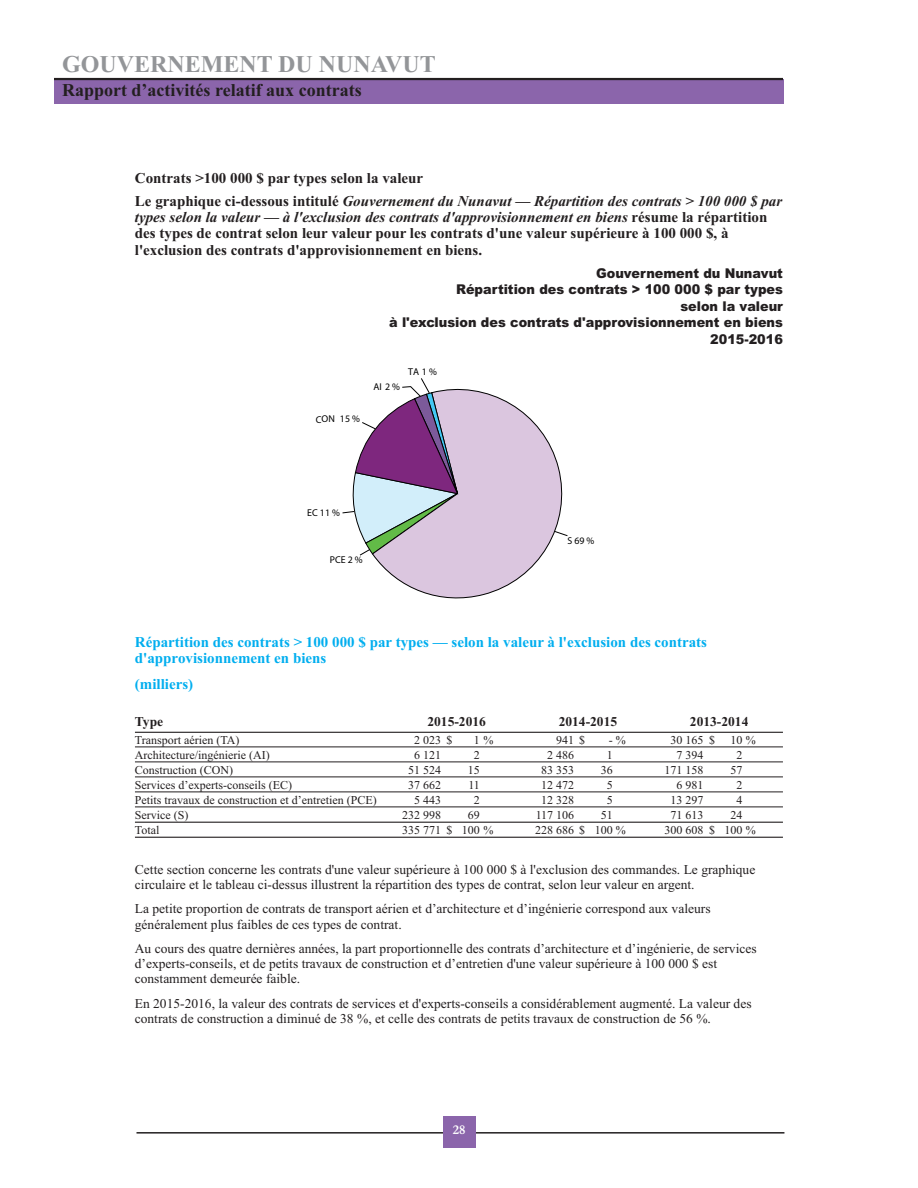
<style>
.page{position:relative;width:918px;height:1188px;background:#fff}
.page>*{position:absolute;margin:0;border:0;box-sizing:border-box;transform-origin:0 0}
.t1{font:700 24px "Times New Roman";color:#939598}
.t2{font:700 18px "Times New Roman";color:#231f20}
.t3{font:700 15px/16.2px "Times New Roman";color:#231f20}
.t4{font:700 15px/16.2px "Times New Roman";color:#00aeef}
.t5{font:13.5px/15.5px "Times New Roman";color:#231f20}
.t6{font:900 13.5px/16.5px "Arial";color:#231f20;text-align:right;scale:.95 1}
.t7{font:700 13.5px "Times New Roman";color:#231f20}
.t8{font:700 13.5px "Garamond";color:#fff}
.t9{font:12px "Times New Roman";color:#231f20}
.t10{font:9.9px "Myriad Pro";color:#000}
.s1{font-style:italic}
</style>
<div class="page">
<div style="left:54px;top:79px;width:729px;height:25px;background:#8b65ab"></div>
<hr style="left:54px;top:78px;width:729px;height:2px;background:#231f20">
<hr style="left:136px;top:1132px;width:648px;height:2px;background:#231f20">
<div style="left:443px;top:1116px;width:33px;height:31px;background:#8b65ab"></div>
<hr style="left:135px;top:732px;width:648px;height:1px;background:#231f20">
<hr style="left:135px;top:747px;width:648px;height:1px;background:#231f20">
<hr style="left:135px;top:762px;width:648px;height:1px;background:#231f20">
<hr style="left:135px;top:777px;width:648px;height:1px;background:#231f20">
<hr style="left:135px;top:792px;width:648px;height:1px;background:#231f20">
<hr style="left:135px;top:807px;width:648px;height:1px;background:#231f20">
<hr style="left:135px;top:822px;width:648px;height:1px;background:#231f20">
<hr style="left:135px;top:837px;width:648px;height:1px;background:#231f20">
<svg style="left:373px;top:389px;width:195px;height:210px"></svg>
<svg style="left:342px;top:378px;width:117px;height:178px"></svg>
<h1 class="t1" style="left:62px;top:49px;width:375px">GOUVERNEMENT DU NUNAVUT</h1>
<h2 class="t2" style="left:62px;top:79px;width:301px">Rapport d’activités relatif aux contrats</h2>
<p class="t3" style="left:135px;top:167px;width:649px;line-height:22.6px">Contrats &gt;100 000 $ par types selon la valeur<br>Le graphique ci-dessous intitulé <span class="s1">Gouvernement du Nunavut — Répartition des contrats &gt; 100 000 $ par</span></p>
<p class="t3" style="left:135px;top:209px;width:634px"><span class="s1">types selon la valeur — à l'exclusion des contrats d'approvisionnement en biens</span> résume la répartition des types de contrat selon leur valeur pour les contrats d'une valeur supérieure à 100 000 $, à l'exclusion des contrats d'approvisionnement en biens.</p>
<p class="t6" style="left:389px;top:265px;width:416px">Gouvernement du Nunavut<br>Répartition des contrats &gt; 100 000 $ par types<br>selon la valeur<br>à l'exclusion des contrats d'approvisionnement en biens<br>2015-2016</p>
<p class="t10" style="left:316px;top:415px;width:46px">CON 15 %</p>
<p class="t10" style="left:373px;top:383px;width:28px">AI 2%</p>
<p class="t10" style="left:408px;top:368px;width:30px">TA1%</p>
<p class="t10" style="left:307px;top:509px;width:34px">EC11%</p>
<p class="t10" style="left:330px;top:556px;width:35px">PCE2%</p>
<p class="t10" style="left:567px;top:537px;width:29px">S69%</p>
<p class="t4" style="left:135px;top:634px;width:574px">Répartition des contrats &gt; 100 000 $ par types — selon la valeur à l'exclusion des contrats d'approvisionnement en biens</p>
<p class="t4" style="left:135px;top:676px;width:60px">(milliers)</p>
<p class="t7" style="left:135px;top:713px;width:30px">Type</p>
<p class="t7" style="left:427px;top:713px;width:60px">2015-2016</p>
<p class="t7" style="left:559px;top:713px;width:60px">2014-2015</p>
<p class="t7" style="left:690px;top:713px;width:60px">2013-2014</p>
<p class="t9" style="left:135px;top:733px;width:106px">Transport aérien (TA)</p>
<p class="t9" style="left:414px;top:733px;width:40px">2 023 $</p>
<p class="t9" style="left:474px;top:733px;width:21px">1 %</p>
<p class="t9" style="left:556px;top:733px;width:30px">941 $</p>
<p class="t9" style="left:609px;top:733px;width:18px">-%</p>
<p class="t9" style="left:671px;top:733px;width:46px">30 165 $</p>
<p class="t9" style="left:730px;top:733px;width:27px">10 %</p>
<p class="t9" style="left:135px;top:748px;width:136px">Architecture/ingénierie (AI)</p>
<p class="t9" style="left:414px;top:748px;width:28px">6 121</p>
<p class="t9" style="left:474px;top:748px;width:7px">2</p>
<p class="t9" style="left:547px;top:748px;width:28px">2 486</p>
<p class="t9" style="left:607px;top:748px;width:7px">1</p>
<p class="t9" style="left:677px;top:748px;width:28px">7 394</p>
<p class="t9" style="left:736px;top:748px;width:7px">2</p>
<p class="t9" style="left:135px;top:763px;width:100px">Construction (CON)</p>
<p class="t9" style="left:408px;top:763px;width:34px">51 524</p>
<p class="t9" style="left:468px;top:763px;width:13px">15</p>
<p class="t9" style="left:541px;top:763px;width:34px">83 353</p>
<p class="t9" style="left:601px;top:763px;width:13px">36</p>
<p class="t9" style="left:665px;top:763px;width:40px">171 158</p>
<p class="t9" style="left:730px;top:763px;width:13px">57</p>
<p class="t9" style="left:135px;top:778px;width:159px">Services d’experts-conseils (EC)</p>
<p class="t9" style="left:408px;top:778px;width:34px">37 662</p>
<p class="t9" style="left:468px;top:778px;width:13px">11</p>
<p class="t9" style="left:541px;top:778px;width:34px">12 472</p>
<p class="t9" style="left:607px;top:778px;width:7px">5</p>
<p class="t9" style="left:677px;top:778px;width:28px">6 981</p>
<p class="t9" style="left:736px;top:778px;width:7px">2</p>
<p class="t9" style="left:135px;top:793px;width:243px">Petits travaux de construction et d’entretien (PCE)</p>
<p class="t9" style="left:414px;top:793px;width:28px">5 443</p>
<p class="t9" style="left:474px;top:793px;width:7px">2</p>
<p class="t9" style="left:541px;top:793px;width:34px">12 328</p>
<p class="t9" style="left:607px;top:793px;width:7px">5</p>
<p class="t9" style="left:671px;top:793px;width:34px">13 297</p>
<p class="t9" style="left:736px;top:793px;width:7px">4</p>
<p class="t9" style="left:135px;top:808px;width:55px">Service (S)</p>
<p class="t9" style="left:402px;top:808px;width:40px">232 998</p>
<p class="t9" style="left:468px;top:808px;width:13px">69</p>
<p class="t9" style="left:536px;top:808px;width:40px">117 106</p>
<p class="t9" style="left:601px;top:808px;width:13px">51</p>
<p class="t9" style="left:671px;top:808px;width:34px">71 613</p>
<p class="t9" style="left:730px;top:808px;width:13px">24</p>
<p class="t9" style="left:135px;top:823px;width:26px">Total</p>
<p class="t9" style="left:402px;top:823px;width:93px">335 771 $ 100 %</p>
<p class="t9" style="left:535px;top:823px;width:92px">228 686 $ 100 %</p>
<p class="t9" style="left:665px;top:823px;width:93px">300 608 $ 100 %</p>
<p class="t5" style="left:135px;top:862px;width:622px">Cette section concerne les contrats d'une valeur supérieure à 100 000 $ à l'exclusion des commandes. Le graphique circulaire et le tableau ci-dessus illustrent la répartition des types de contrat, selon leur valeur en argent.</p>
<p class="t5" style="left:135px;top:901px;width:577px">La petite proportion de contrats de transport aérien et d’architecture et d’ingénierie correspond aux valeurs généralement plus faibles de ces types de contrat.</p>
<p class="t5" style="left:135px;top:940px;width:623px">Au cours des quatre dernières années, la part proportionnelle des contrats d’architecture et d’ingénierie, de services d’experts-conseils, et de petits travaux de construction et d’entretien d'une valeur supérieure à 100 000 $ est constamment demeurée faible.</p>
<p class="t5" style="left:135px;top:995px;width:618px">En 2015-2016, la valeur des contrats de services et d'experts-conseils a considérablement augmenté. La valeur des contrats de construction a diminué de 38 %, et celle des contrats de petits travaux de construction de 56 %.</p>
<p class="t8" style="left:453px;top:1122px;width:14px">28</p>
</div>
